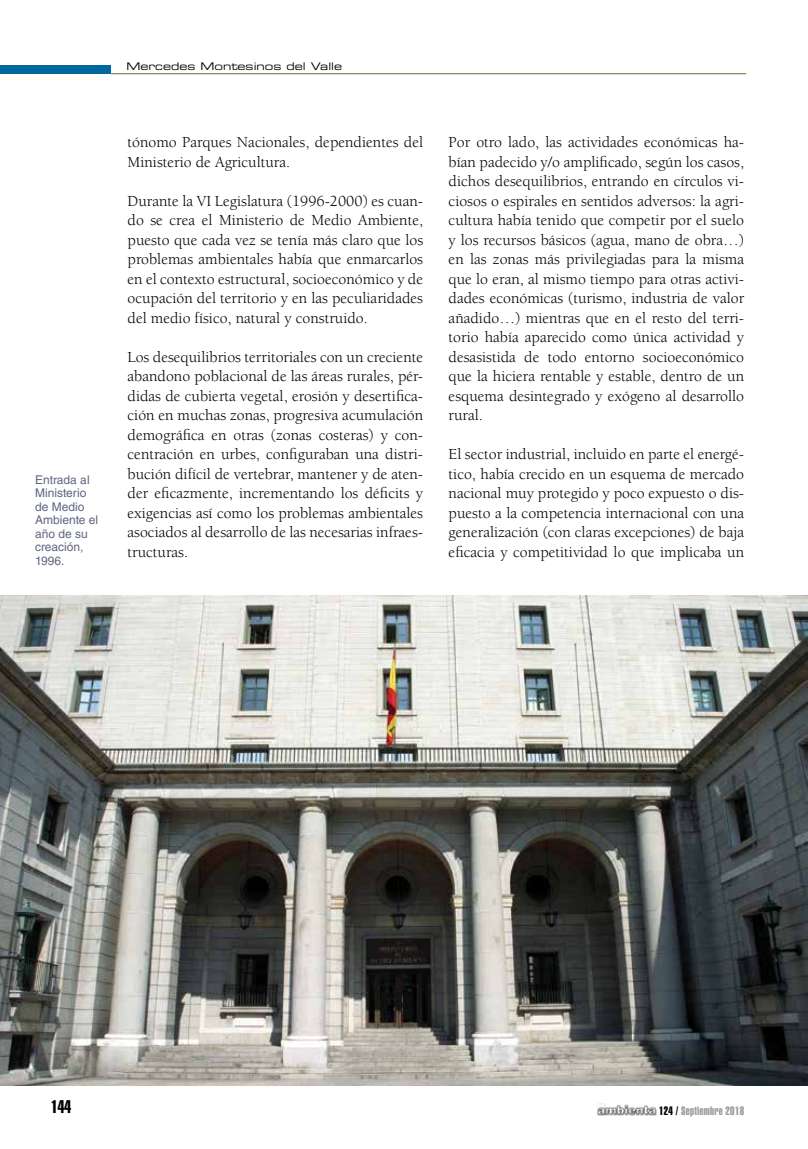
<style>
.page{position:relative;width:808px;height:1149px;background:#fff}
.page>*{position:absolute;margin:0;border:0;box-sizing:border-box;transform-origin:0 0}
.t1{font:18px "Helvetica LT Std Extra Comp";color:#000}
.t2{font:15.75px/19.5px "Berkeley Std";color:#000;text-align:justify}
.t3{font:12px/13.5px "Helvetica LT Std";color:#5f6581}
.t4{font:12px "Helvetica LT Std Extra Comp";letter-spacing:.025em;color:#9c9e9f}
.t5{font:10.5px "Eurostile LT Std Ex 2";color:#000}
.s1{color:#000}
</style>
<div class="page">
<div style="left:0;top:65px;width:111px;height:9px;background:#00689e"></div>
<hr style="left:111px;top:73px;width:635px;height:1px;background:#5f6d27">
<img style="left:596px;top:1103px;width:61px;height:13px">
<img style="left:0;top:595px;width:808px;height:489px">
<p class="t3" style="left:35px;top:472px;width:65px">Entrada al<br>Ministerio de Medio<br>Ambiente el año de su creación,<br>1996.</p>
<p class="t5" style="left:126px;top:59px;width:217px">Mercedes Montesinos del Valle</p>
<p class="t2" style="left:128px;top:133px;width:297px">tónomo Parques Nacionales, dependientes del<br>Ministerio de Agricultura.</p>
<p class="t2" style="left:128px;top:191px;width:297px">Durante la VI Legislatura (1996-2000) es cuan&shy;do se crea el Ministerio de Medio Ambiente, puesto que cada vez se tenía más claro que los problemas ambientales había que enmarcarlos en el contexto estructural, socioeconómico y de ocupación del territorio y en las peculiaridades del medio físico, natural y construido.</p>
<p class="t2" style="left:128px;top:347px;width:297px">Los desequilibrios territoriales con un creciente abandono poblacional de las áreas rurales, pér&shy;didas de cubierta vegetal, erosión y desertifica&shy;ción en muchas zonas, progresiva acumulación demográfica en otras (zonas costeras) y con&shy;centración en urbes, configuraban una distri&shy;bución difícil de vertebrar, mantener y de aten&shy;der eficazmente, incrementando los déficits y exigencias así como los problemas ambientales asociados al desarrollo de las necesarias infraes&shy;tructuras.</p>
<p class="t2" style="left:449px;top:133px;width:297px">Por otro lado, las actividades económicas ha&shy;bían padecido y/o amplificado, según los casos, dichos desequilibrios, entrando en círculos vi&shy;ciosos o espirales en sentidos adversos: la agri&shy;cultura había tenido que competir por el suelo y los recursos básicos (agua, mano de obra…) en las zonas más privilegiadas para la misma que lo eran, al mismo tiempo para otras activi&shy;dades económicas (turismo, industria de valor añadido…) mientras que en el resto del terri&shy;torio había aparecido como única actividad y desasistida de todo entorno socioeconómico que la hiciera rentable y estable, dentro de un esquema desintegrado y exógeno al desarrollo rural.</p>
<p class="t2" style="left:449px;top:445px;width:297px">El sector industrial, incluido en parte el energé&shy;tico, había crecido en un esquema de mercado nacional muy protegido y poco expuesto o dis&shy;puesto a la competencia internacional con una generalización (con claras excepciones) de baja eficacia y competitividad lo que implicaba un</p>
<p class="t1" style="left:51px;top:1095px;width:21px">144</p>
<p class="t4" style="left:659px;top:1103px;width:87px"><span class="s1">124 /</span> Septiembre 2018</p>
</div>
